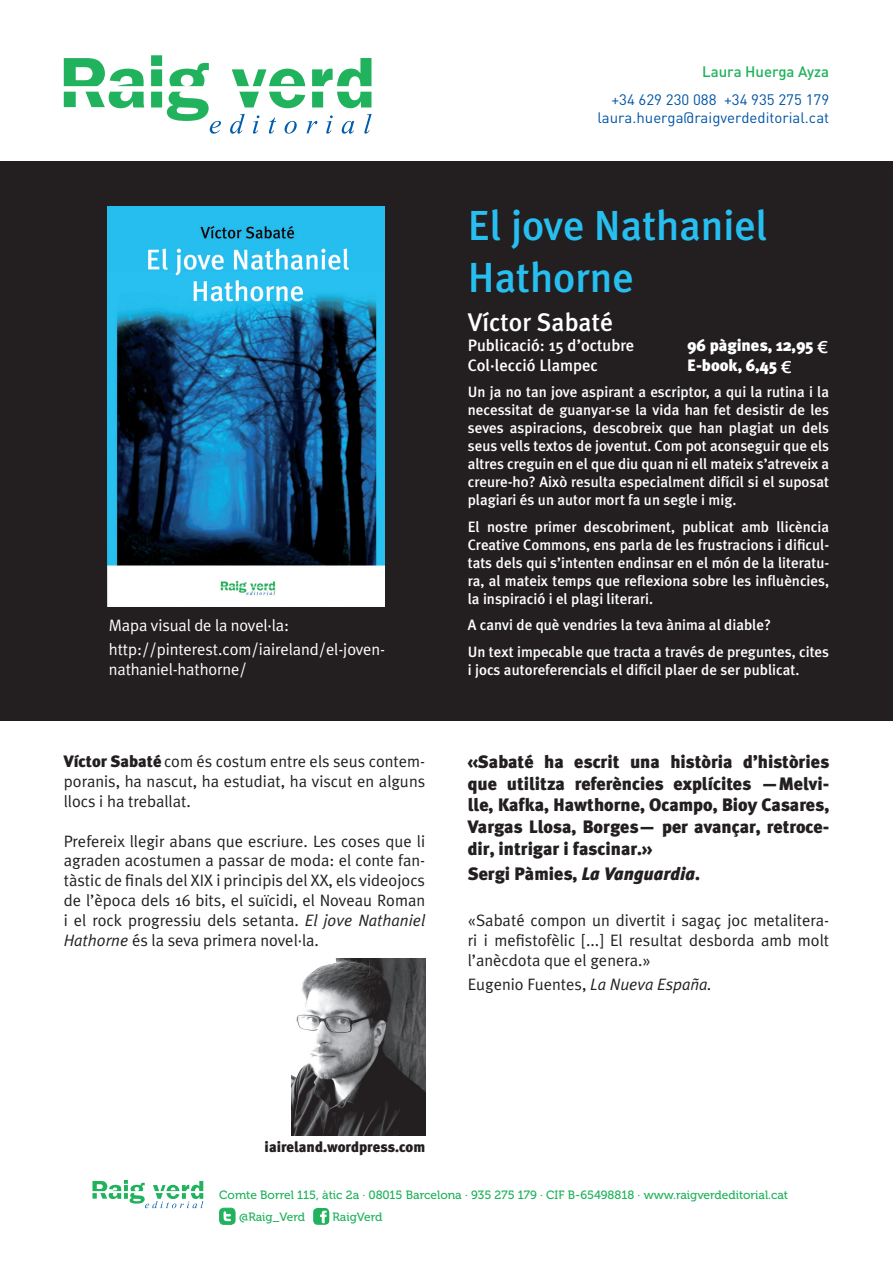
<style>
.page{position:relative;width:893px;height:1263px;background:#fff}
.page>*{position:absolute;margin:0;border:0;box-sizing:border-box;transform-origin:0 0}
.t1{font:500 42px/52.5px "Meta Plus";color:#26bff0}
.t2{font:500 25.5px "Meta Plus";color:#fff}
.t3{font:900 18px/21.6px "Meta Plus";color:#231f20;text-align:justify}
.t4{font:16.5px/19.8px "Meta Plus Normal";color:#231f20;text-align:justify}
.t5{font:16.5px/24px "Meta Plus Normal";letter-spacing:-.01em;color:#fff}
.t6{font:500 16.5px/19.8px "Meta Plus";color:#fff}
.t7{font:900 16.5px/19.8px "Meta Plus";color:#fff}
.t8{font:500 15px/18px "Meta Plus";color:#fff;text-align:justify}
.t9{font:15px/18px "DIN";color:#0154a6;text-align:right}
.t10{font:500 15px "DIN";color:#20b25c}
.t11{font:900 14.7px "Meta Plus";color:#231f20}
.t12{font:12px/22.6px "Museo 500";color:#20b25c}
.s1{font-family:"Meta Plus";font-weight:900}
.s2{font-style:italic}
.s3{font-family:"Lucida Grande";font-weight:700}
</style>
<div class="page">
<div style="left:0;top:161px;width:893px;height:559px;background:#231f20"></div>
<svg style="left:64px;top:55px;width:308px;height:79px"></svg>
<svg style="left:92px;top:1180px;width:111px;height:28px"></svg>
<div style="left:313px;top:1208px;width:16px;height:17px;background:#20b25c;border-radius:4px"></div>
<svg style="left:320px;top:1211px;width:7px;height:12px"></svg>
<div style="left:220px;top:1208px;width:15px;height:16px;background:#20b25c;border-radius:4px"></div>
<div style="left:219px;top:1208px;width:16px;height:17px;border:1px solid #20b25c;border-radius:4px"></div>
<svg style="left:223px;top:1211px;width:8px;height:10px"></svg>
<img style="left:292px;top:958px;width:133px;height:177px">
<img style="left:108px;top:207px;width:277px;height:399px">
<p class="t5" style="left:109px;top:613px;width:278px">Mapa visual de la novel·la: http://pinterest.com/iaireland/el-joven-</p>
<p class="t5" style="left:109px;top:657px;width:139px">nathaniel-hathorne/</p>
<p class="t4" style="left:64px;top:752px;width:363px"><span class="s1">Víctor Sabaté</span> com és costum entre els seus contem&shy;poranis, ha nascut, ha estudiat, ha viscut en alguns llocs i ha treballat.</p>
<p class="t4" style="left:64px;top:831px;width:363px">Prefereix llegir abans que escriure. Les coses que li agraden acostumen a passar de moda: el conte fan&shy;tàstic de finals del XIX i principis del XX, els videojocs de l’època dels 16 bits, el suïcidi, el Noveau Roman i el rock progressiu dels setanta. <span class="s2">El jove Nathaniel Hathorne</span> és la seva primera novel·la.</p>
<p class="t10" style="left:702px;top:62px;width:128px">Laura Huerga Ayza</p>
<p class="t9" style="left:597px;top:90px;width:233px">+34 629 230 088 +34 935 275 179 laura.huerga@raigverdeditorial.cat</p>
<h1 class="t1" style="left:468px;top:198px;width:301px">El jove Nathaniel<br>Hathorne</h1>
<h2 class="t2" style="left:468px;top:308px;width:147px">Víctor Sabaté</h2>
<p class="t6" style="left:468px;top:335px;width:168px">Publicació: 15 d’octubre<br>Col·lecció Llampec</p>
<p class="t8" style="left:468px;top:383px;width:363px">Un ja no tan jove aspirant a escriptor, a qui la rutina i la necessitat de guanyar-se la vida han fet desistir de les seves aspiracions, descobreix que han plagiat un dels seus vells textos de joventut. Com pot aconseguir que els altres creguin en el que diu quan ni ell mateix s’atreveix a creure-ho? Això resulta especialment difícil si el suposat plagiari és un autor mort fa un segle i mig.</p>
<p class="t8" style="left:468px;top:517px;width:363px">El nostre primer descobriment, publicat amb llicència Creative Commons, ens parla de les frustracions i dificul&shy;tats dels qui s’intenten endinsar en el món de la literatu&shy;ra, al mateix temps que reflexiona sobre les influències, la inspiració i el plagi literari.</p>
<p class="t8" style="left:468px;top:612px;width:363px;line-height:26.5px">A canvi de què vendries la teva ànima al diable?<br>Un text impecable que tracta a través de preguntes, cites</p>
<p class="t8" style="left:468px;top:660px;width:333px">i jocs autoreferencials el difícil plaer de ser publicat.</p>
<p class="t7" style="left:687px;top:336px;width:142px">96 pàgines, 12,95 <span class="s3">€<br></span>E-book, 6,45 <span class="s3">€</span></p>
<p class="t3" style="left:468px;top:751px;width:363px">«Sabaté ha escrit una història d’històries que utilitza referències explícites —Melvi&shy;lle, Kafka, Hawthorne, Ocampo, Bioy Casares, Vargas Llosa, Borges— per avançar, retroce&shy;dir, intrigar i fascinar.»</p>
<p class="t3" style="left:468px;top:863px;width:234px">Sergi Pàmies, <span class="s2">La Vanguardia</span>.</p>
<p class="t4" style="left:468px;top:910px;width:363px">«Sabaté compon un divertit i sagaç joc metalitera&shy;ri i mefistofèlic [...] El resultat desborda amb molt l’anècdota que el genera.»</p>
<p class="t4" style="left:468px;top:974px;width:246px">Eugenio Fuentes, <span class="s2">La Nueva España.</span></p>
<p class="t11" style="left:265px;top:1139px;width:162px">iaireland.wordpress.com</p>
<p class="t12" style="left:239px;top:1183px;width:550px;text-indent:-20px">Comte Borrel 115, àtic 2a · 08015 Barcelona · 935 275 179 · CIF B-65498818 · www.raigverdeditorial.cat @Raig_Verd</p>
<p class="t12" style="left:332px;top:1206px;width:52px">RaigVerd</p>
</div>
